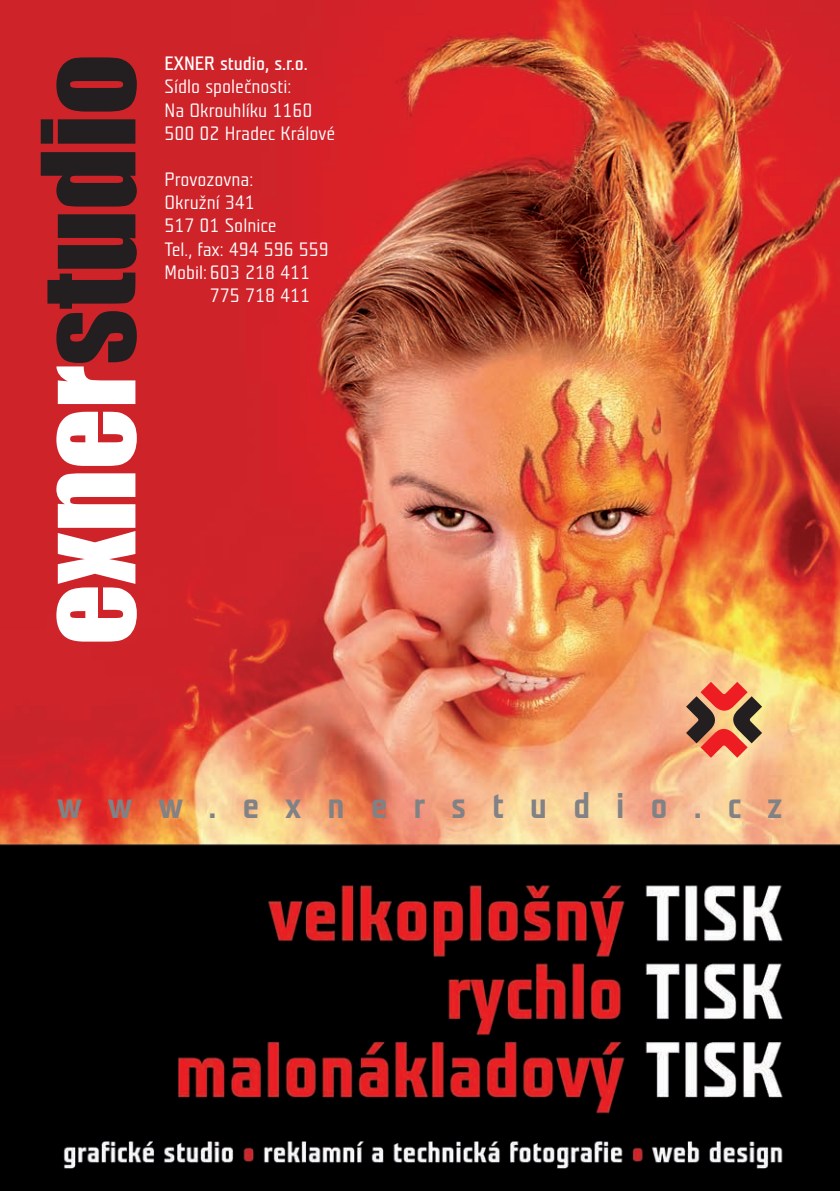
<style>
.page{position:relative;width:840px;height:1191px;background:#fff}
.page>*{position:absolute;margin:0;border:0;box-sizing:border-box;transform-origin:0 0}
.t1{font:119.6px "Impact";color:#231f20}
.t2{font:37px "Teuton 25 Pro";letter-spacing:.7em;color:#808285}
.t3{font:19.2px/23.2px "Teuton 23 Pro";color:#fff}
.t4{font:19.2px "Teuton 24 Pro";color:#fff}
.s1{color:#fff}
</style>
<div class="page">
<img style="left:0;top:0;width:839px;height:1191px">
<svg style="left:685px;top:682px;width:76px;height:75px"></svg>
<h1 class="t1" style="left:24px;top:645px;width:592px;rotate:-90deg"><span class="s1">exner</span>studio</h1>
<p class="t4" style="left:164px;top:57px;width:144px">EXNER studio, s.r.o.</p>
<p class="t3" style="left:164px;top:77px;width:172px">Sídlo společnosti:<br>Na Okrouhlíku 1160<br>500 02 Hradec Králové</p>
<p class="t3" style="left:164px;top:170px;width:90px">Provozovna:</p>
<p class="t3" style="left:164px;top:193px;width:92px">Okružní 341</p>
<p class="t3" style="left:164px;top:216px;width:113px">517 01 Solnice</p>
<p class="t3" style="left:164px;top:239px;width:166px">Tel., fax: 494 596 559</p>
<p class="t3" style="left:164px;top:262px;width:147px">Mobil:603 218 411</p>
<p class="t3" style="left:210px;top:285px;width:101px">775 718 411</p>
<h2 class="t2" style="left:57px;top:792px;width:726px">www.exnerstudio.cz</h2>
</div>
